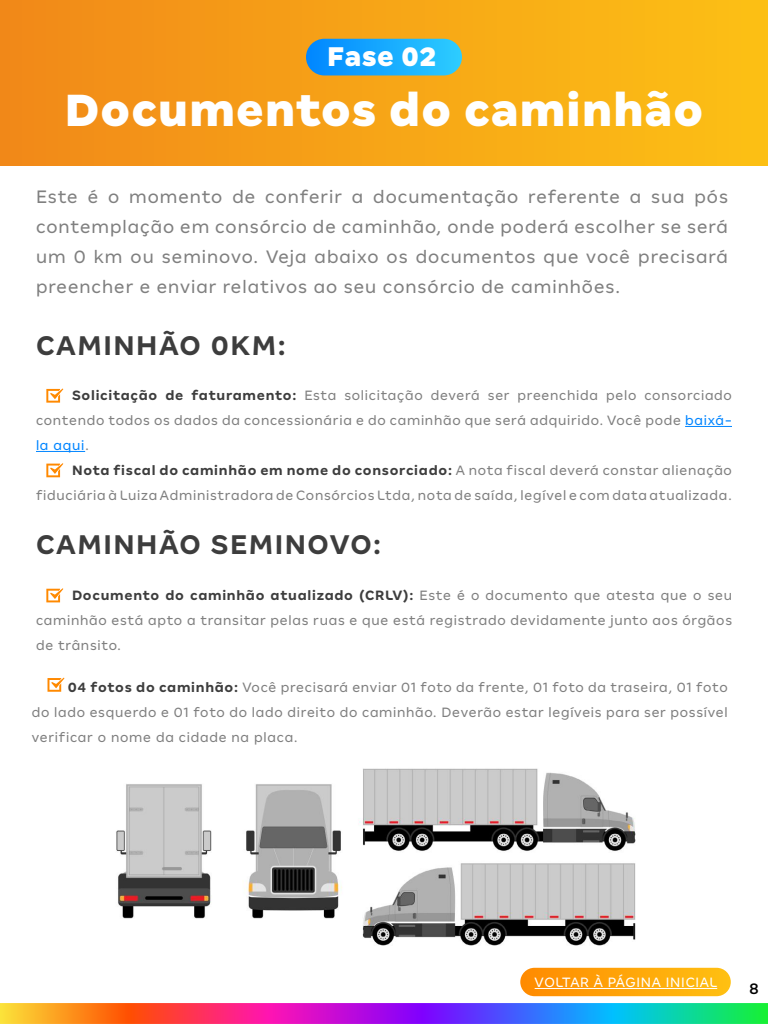
<style>
.page{position:relative;width:768px;height:1024px;background:#fff}
.page>*{position:absolute;margin:0;border:0;box-sizing:border-box;transform-origin:0 0}
.t1{font:900 50px "Magalu Textos Beta";color:#fff}
.t2{font:700 30px "Magalu Titulos";letter-spacing:.05em;color:#3d3d3d}
.t3{font:900 30px "Magalu Textos Beta";color:#fff}
.t4{font:20px/30px "Magalu Titulos";letter-spacing:.05em;color:#808080;text-align:justify}
.t5{font:500 17px "Magalu Submarcas";color:#000}
.t6{font:15px/25px "Magalu Titulos";letter-spacing:.05em;color:#808080;text-align:justify}
.t7{font:15px "Magalu Titulos";letter-spacing:.05em;color:#fff}
.s1{font-weight:700;color:#3d3d3d}
.s2{color:#0085ff}
</style>
<div class="page">
<div style="left:0;top:0;width:768px;height:166px;background:linear-gradient(to right,#f18919,#fcc015)"></div>
<div style="left:306px;top:39px;width:156px;height:36px;background:linear-gradient(to right,#0086ff,#2ecdfe);border-radius:18px"></div>
<hr style="left:685px;top:426px;width:47px;height:1px;background:#0085ff">
<hr style="left:36px;top:451px;width:49px;height:1px;background:#0085ff">
<svg style="left:46px;top:388px;width:17px;height:15px"></svg>
<svg style="left:46px;top:463px;width:17px;height:14px"></svg>
<svg style="left:46px;top:588px;width:17px;height:14px"></svg>
<img style="left:0;top:1003px;width:768px;height:21px">
<div style="left:520px;top:968px;width:211px;height:28px;background:linear-gradient(to right,#ff8a01,#ffc012);border-radius:14px"></div>
<hr style="left:535px;top:988px;width:182px;height:1px;background:#fff">
<svg style="left:48px;top:678px;width:17px;height:14px"></svg>
<img style="left:116px;top:768px;width:520px;height:178px">
<h2 class="t3" style="left:327px;top:38px;width:111px">Fase 02</h2>
<h1 class="t1" style="left:64px;top:80px;width:641px">Documentos do caminhão</h1>
<p class="t4" style="left:36px;top:182px;width:694px">Este é o momento de conferir a documentação referente a sua pós contemplação em consórcio de caminhão, onde poderá escolher se será um 0 km ou seminovo. Veja abaixo os documentos que você precisará preencher e enviar relativos ao seu consórcio de caminhões.</p>
<h2 class="t2" style="left:36px;top:329px;width:251px">CAMINHÃO 0KM:</h2>
<p class="t6" style="left:36px;top:383px;width:698px;text-indent:36px"><span class="s1">Solicitação de faturamento:</span> Esta solicitação deverá ser preenchida pelo consorciado contendo todos os dados da concessionária e do caminhão que será adquirido. Você pode <span class="s2">baixá&shy;la aqui</span>.</p>
<p class="t6" style="left:36px;top:458px;width:697px;text-align:right"><span class="s1">Nota fiscal do caminhão em nome do consorciado:</span> A nota fiscal deverá constar alienação fiduciária à Luiza Administradora de Consórcios Ltda, nota de saída, legível e com data atualizada.</p>
<h2 class="t2" style="left:36px;top:528px;width:347px">CAMINHÃO SEMINOVO:</h2>
<p class="t6" style="left:36px;top:583px;width:698px;text-indent:36px"><span class="s1">Documento do caminhão atualizado (CRLV):</span> Este é o documento que atesta que o seu caminhão está apto a transitar pelas ruas e que está registrado devidamente junto aos órgãos de trânsito.</p>
<p class="t6" style="left:32px;top:675px;width:697px;text-indent:36px"><span class="s1">04 fotos do caminhão:</span> Você precisará enviar 01 foto da frente, 01 foto da traseira, 01 foto do lado esquerdo e 01 foto do lado direito do caminhão. Deverão estar legíveis para ser possível verificar o nome da cidade na placa.</p>
<p class="t7" style="left:535px;top:975px;width:184px">VOLTAR À PÁGINA INICIAL</p>
<p class="t5" style="left:749px;top:980px;width:11px">8</p>
</div>
